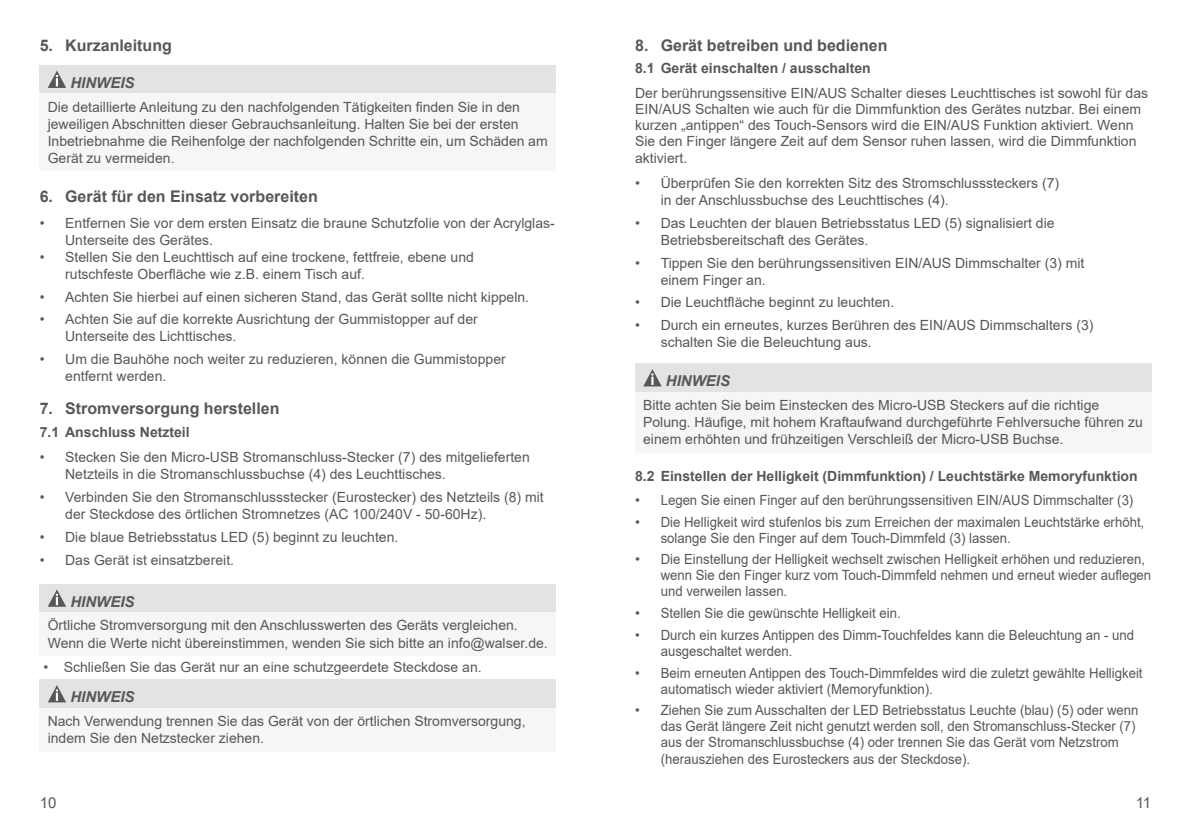
<style>
.page{position:relative;width:1191px;height:840px;background:#fff}
.page>*{position:absolute;margin:0;border:0;box-sizing:border-box;transform-origin:0 0}
.t1{font:700 16px "Arial";color:#575756}
.t2{font:italic 700 15px "Arial";color:#575756}
.t3{font:15px "Arial";color:#575756}
.t4{font:14px/17px "Arial";color:#575756}
.t5{font:14px/16.2px "Arial";color:#575756;scale:.94 1}
.t6{font:700 14px "Arial";color:#575756}
</style>
<div class="page">
<div style="left:40px;top:65px;width:516px;height:28px;background:#e3e3e3"></div>
<div style="left:40px;top:93px;width:516px;height:78px;background:#f6f6f6"></div>
<svg style="left:48px;top:71px;width:18px;height:17px"></svg>
<div style="left:40px;top:583px;width:516px;height:29px;background:#e3e3e3"></div>
<div style="left:40px;top:612px;width:516px;height:43px;background:#f6f6f6"></div>
<svg style="left:48px;top:589px;width:18px;height:17px"></svg>
<div style="left:40px;top:679px;width:516px;height:28px;background:#e3e3e3"></div>
<div style="left:40px;top:707px;width:516px;height:43px;background:#f6f6f6"></div>
<svg style="left:48px;top:685px;width:18px;height:17px"></svg>
<div style="left:635px;top:363px;width:516px;height:29px;background:#e3e3e3"></div>
<div style="left:635px;top:392px;width:516px;height:60px;background:#f6f6f6"></div>
<svg style="left:643px;top:369px;width:18px;height:17px"></svg>
<p class="t1" style="left:40px;top:34px;width:134px">5. Kurzanleitung</p>
<p class="t2" style="left:70px;top:73px;width:66px">HINWEIS</p>
<p class="t4" style="left:48px;top:98px;width:501px">Die detaillierte Anleitung zu den nachfolgenden Tätigkeiten finden Sie in den jeweiligen Abschnitten dieser Gebrauchsanleitung. Halten Sie bei der ersten Inbetriebnahme die Reihenfolge der nachfolgenden Schritte ein, um Schäden am Gerät zu vermeiden.</p>
<p class="t1" style="left:40px;top:185px;width:280px">6. Gerät für den Einsatz vorbereiten</p>
<p class="t4" style="left:65px;top:214px;width:491px;text-indent:-26px">• Entfernen Sie vor dem ersten Einsatz die braune Schutzfolie von der Acrylglas-<br>Unterseite des Gerätes.</p>
<p class="t4" style="left:65px;top:248px;width:410px;text-indent:-26px">• Stellen Sie den Leuchttisch auf eine trockene, fettfreie, ebene und rutschfeste Oberfläche wie z.B. einem Tisch auf.</p>
<p class="t4" style="left:40px;top:288px;width:491px">• Achten Sie hierbei auf einen sicheren Stand, das Gerät sollte nicht kippeln.</p>
<p class="t4" style="left:65px;top:311px;width:414px;text-indent:-26px">• Achten Sie auf die korrekte Ausrichtung der Gummistopper auf der<br>Unterseite des Lichttisches.</p>
<p class="t4" style="left:65px;top:350px;width:442px;text-indent:-26px">• Um die Bauhöhe noch weiter zu reduzieren, können die Gummistopper entfernt werden.</p>
<p class="t1" style="left:40px;top:397px;width:241px">7. Stromversorgung herstellen</p>
<p class="t6" style="left:40px;top:422px;width:151px">7.1 Anschluss Netzteil</p>
<p class="t4" style="left:65px;top:448px;width:466px;text-indent:-26px">• Stecken Sie den Micro-USB Stromanschluss-Stecker (7) des mitgelieferten<br>Netzteils in die Stromanschlussbuchse (4) des Leuchttisches.</p>
<p class="t4" style="left:65px;top:488px;width:480px;text-indent:-26px">• Verbinden Sie den Stromanschlussstecker (Eurostecker) des Netzteils (8) mit der Steckdose des örtlichen Stromnetzes (AC 100/240V - 50-60Hz).</p>
<p class="t4" style="left:40px;top:528px;width:360px">• Die blaue Betriebsstatus LED (5) beginnt zu leuchten.</p>
<p class="t4" style="left:40px;top:550px;width:196px">• Das Gerät ist einsatzbereit.</p>
<p class="t2" style="left:70px;top:591px;width:66px">HINWEIS</p>
<p class="t4" style="left:48px;top:616px;width:501px">Örtliche Stromversorgung mit den Anschlusswerten des Geräts vergleichen.<br>Wenn die Werte nicht übereinstimmen, wenden Sie sich bitte an info@walser.de.</p>
<p class="t4" style="left:44px;top:657px;width:439px">• Schließen Sie das Gerät nur an eine schutzgeerdete Steckdose an.</p>
<p class="t2" style="left:70px;top:686px;width:66px">HINWEIS</p>
<p class="t4" style="left:48px;top:712px;width:479px">Nach Verwendung trennen Sie das Gerät von der örtlichen Stromversorgung, indem Sie den Netzstecker ziehen.</p>
<p class="t1" style="left:635px;top:34px;width:254px">8. Gerät betreiben und bedienen</p>
<p class="t6" style="left:635px;top:58px;width:237px">8.1 Gerät einschalten / ausschalten</p>
<p class="t4" style="left:635px;top:84px;width:514px;line-height:16.2px">Der berührungssensitive EIN/AUS Schalter dieses Leuchttisches ist sowohl für das EIN/AUS Schalten wie auch für die Dimmfunktion des Gerätes nutzbar. Bei einem kurzen „antippen“ des Touch-Sensors wird die EIN/AUS Funktion aktiviert. Wenn Sie den Finger längere Zeit auf dem Sensor ruhen lassen, wird die Dimmfunktion aktiviert.</p>
<p class="t4" style="left:660px;top:175px;width:400px;text-indent:-26px">• Überprüfen Sie den korrekten Sitz des Stromschlusssteckers (7) in der Anschlussbuchse des Leuchttisches (4).</p>
<p class="t4" style="left:660px;top:214px;width:395px;text-indent:-26px">• Das Leuchten der blauen Betriebsstatus LED (5) signalisiert die<br>Betriebsbereitschaft des Gerätes.</p>
<p class="t4" style="left:660px;top:254px;width:425px;text-indent:-26px">• Tippen Sie den berührungssensitiven EIN/AUS Dimmschalter (3) mit einem Finger an.</p>
<p class="t4" style="left:635px;top:293px;width:260px">• Die Leuchtfläche beginnt zu leuchten.</p>
<p class="t4" style="left:660px;top:316px;width:434px;text-indent:-26px">• Durch ein erneutes, kurzes Berühren des EIN/AUS Dimmschalters (3) schalten Sie die Beleuchtung aus.</p>
<p class="t2" style="left:666px;top:371px;width:66px">HINWEIS</p>
<p class="t4" style="left:643px;top:396px;width:501px">Bitte achten Sie beim Einstecken des Micro-USB Steckers auf die richtige<br>Polung. Häufige, mit hohem Kraftaufwand durchgeführte Fehlversuche führen zu einem erhöhten und frühzeitigen Verschleiß der Micro-USB Buchse.</p>
<p class="t6" style="left:635px;top:465px;width:504px">8.2 Einstellen der Helligkeit (Dimmfunktion) / Leuchtstärke Memoryfunktion</p>
<p class="t4" style="left:635px;top:491px;width:499px">• Legen Sie einen Finger auf den berührungssensitiven EIN/AUS Dimmschalter (3)</p>
<p class="t4" style="left:660px;top:513px;width:485px;line-height:16px;text-indent:-26px">• Die Helligkeit wird stufenlos bis zum Erreichen der maximalen Leuchtstärke erhöht, solange Sie den Finger auf dem Touch-Dimmfeld (3) lassen.</p>
<p class="t4" style="left:660px;top:551px;width:492px;line-height:16px;text-indent:-26px">• Die Einstellung der Helligkeit wechselt zwischen Helligkeit erhöhen und reduzieren, wenn Sie den Finger kurz vom Touch-Dimmfeld nehmen und erneut wieder auflegen und verweilen lassen.</p>
<p class="t4" style="left:635px;top:604px;width:267px">• Stellen Sie die gewünschte Helligkeit ein.</p>
<p class="t5" style="left:660px;top:626px;width:505px;text-indent:-26px">• Durch ein kurzes Antippen des Dimm-Touchfeldes kann die Beleuchtung an - und ausgeschaltet werden.</p>
<p class="t5" style="left:660px;top:664px;width:514px;text-indent:-26px">• Beim erneuten Antippen des Touch-Dimmfeldes wird die zuletzt gewählte Helligkeit automatisch wieder aktiviert (Memoryfunktion).</p>
<p class="t5" style="left:660px;top:701px;width:510px;text-indent:-26px">• Ziehen Sie zum Ausschalten der LED Betriebsstatus Leuchte (blau) (5) oder wenn das Gerät längere Zeit nicht genutzt werden soll, den Stromanschluss-Stecker (7) aus der Stromanschlussbuchse (4) oder trennen Sie das Gerät vom Netzstrom (herausziehen des Eurosteckers aus der Steckdose).</p>
<p class="t3" style="left:40px;top:792px;width:18px">10</p>
<p class="t3" style="left:1135px;top:792px;width:17px">11</p>
</div>
